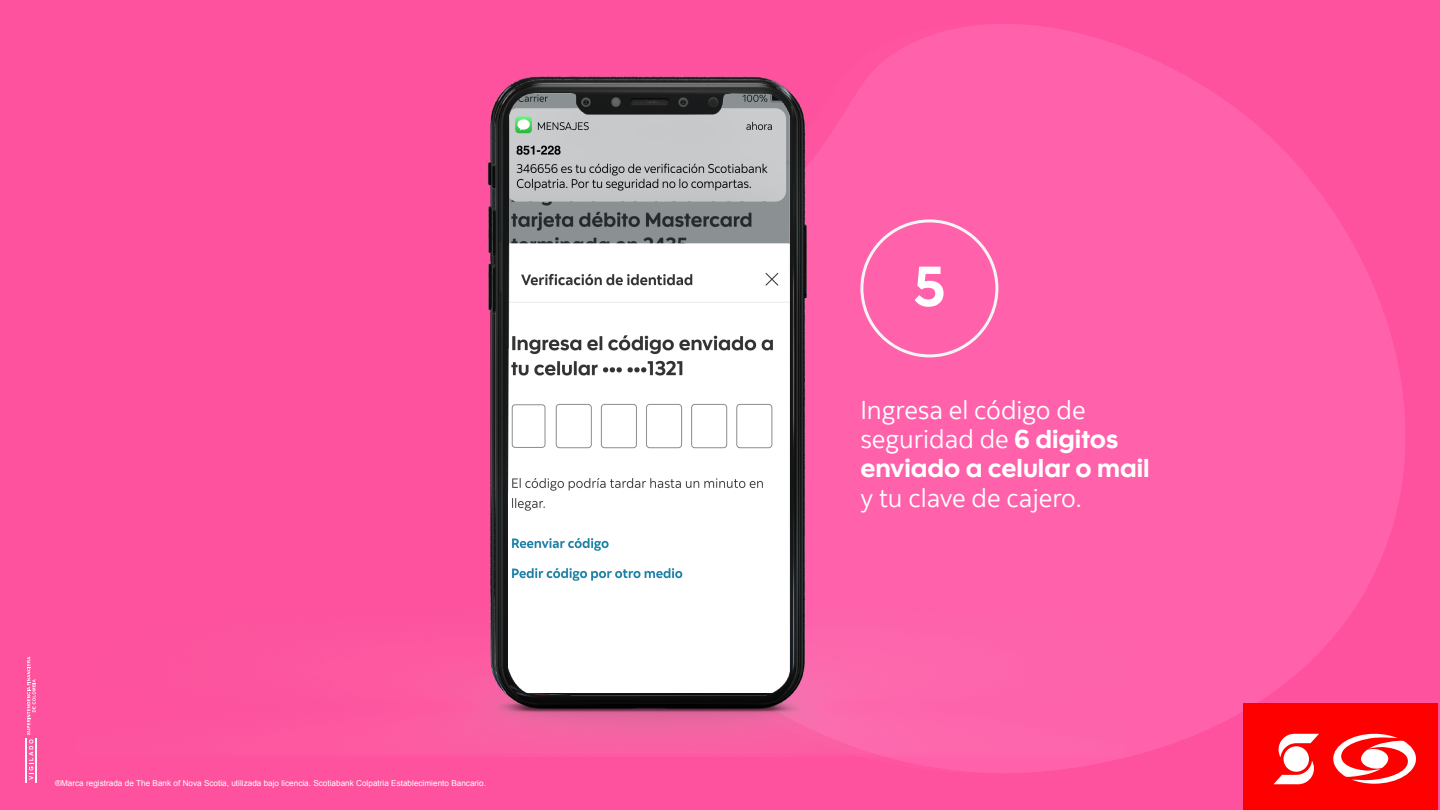
<style>
.page{position:relative;width:1440px;height:810px;background:#ff529e}
.page>*{position:absolute;margin:0;border:0;box-sizing:border-box;transform-origin:0 0}
.t1{font:56.25px "Scotia Headline";color:#fff}
.t2{font:25.72px/29.1px "Scotia";color:#fff}
.t3{font:25.72px "Scotia Headline";color:#fff}
.t4{font:8.18px "Arial";color:#fff}
.s1{font-family:"Scotia Headline"}
</style>
<div class="page">
<svg style="left:1381px;top:307px;width:24px;height:397px"></svg>
<div style="left:1244px;top:704px;width:194px;height:106px;background:#f00"></div>
<svg style="left:869px;top:24px;width:512px;height:749px;fill:#ff61aa"></svg>
<img style="left:414px;top:78px;width:715px;height:678px">
<svg style="left:860px;top:219px;width:138px;height:138px"></svg>
<svg style="left:27px;top:657px;width:9px;height:123px"></svg>
<hr style="left:35px;top:739px;width:2px;height:44px;background:#fff">
<hr style="left:25px;top:739px;width:1px;height:44px;background:#fff">
<svg style="left:1274px;top:734px;width:45px;height:50px"></svg>
<div style="left:1284px;top:746px;width:25px;height:26px;background:#fff;border-radius:50%"></div>
<svg style="left:1333px;top:734px;width:83px;height:50px"></svg>
<p class="t4" style="left:55px;top:777px;width:432px">®Marca registrada de The Bank of Nova Scotia, utilizada bajo licencia. Scotiabank Colpatria Establecimiento Bancario.</p>
<h1 class="t1" style="left:914px;top:254px;width:33px">5</h1>
<h2 class="t2" style="left:860px;top:396px;width:259px">Ingresa el código de seguridad de <span class="s1">6 digitos</span></h2>
<h2 class="t3" style="left:860px;top:454px;width:291px">enviado a celular o mail</h2>
<h2 class="t2" style="left:860px;top:483px;width:223px">y tu clave de cajero.</h2>
</div>
